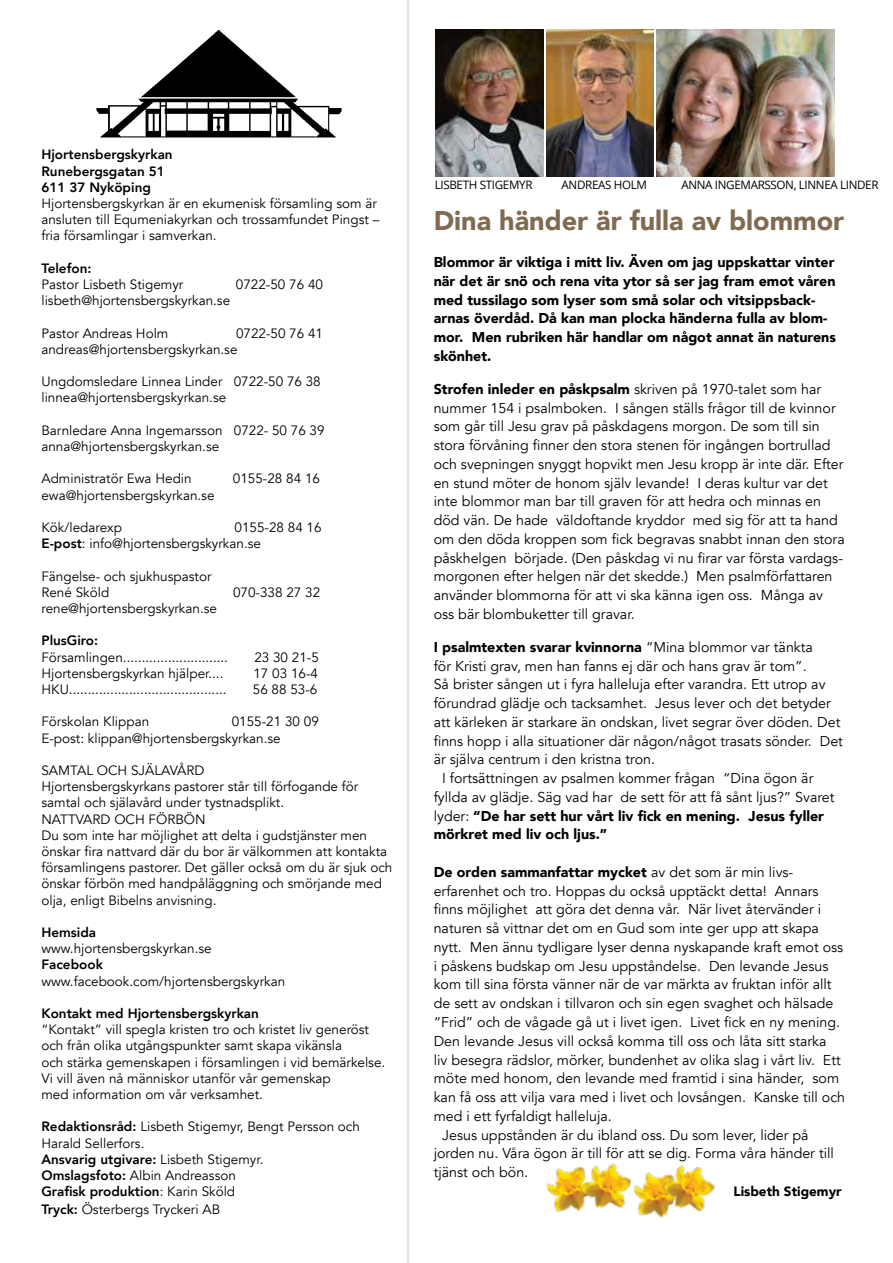
<style>
.page{position:relative;width:893px;height:1263px;background:#fff}
.page>*{position:absolute;margin:0;border:0;box-sizing:border-box;transform-origin:0 0}
.t1{font:900 27px "Avenir";color:#806a50}
.t2{font:14.25px/18.8px "Avenir";color:#000}
.t3{font:900 14.25px/18.8px "Avenir";color:#000}
.t4{font:13.5px/16.2px "Avenir";color:#000}
.t5{font:800 13.5px/16.2px "Avenir";color:#000}
.t6{font:900 13.5px "Avenir";color:#000}
.t7{font:11.7px "Open Sans";letter-spacing:-.03em;color:#000}
.s1{font-weight:800}
.s2{font-weight:900}
.s3{font-weight:400}
</style>
<div class="page">
<hr style="left:892px;top:662px;width:1px;height:601px;background:#e4b82d">
<img style="left:435px;top:30px;width:109px;height:146px">
<img style="left:546px;top:30px;width:107px;height:146px">
<img style="left:656px;top:30px;width:178px;height:147px">
<hr style="left:407px;top:0;width:2px;height:1263px;background:#806a50">
<img style="left:96px;top:30px;width:246px;height:108px">
<img style="left:634px;top:1172px;width:17px;height:44px">
<img style="left:651px;top:1165px;width:65px;height:53px">
<img style="left:546px;top:1168px;width:24px;height:44px">
<img style="left:570px;top:1163px;width:64px;height:48px">
<p class="t5" style="left:41px;top:147px;width:133px">Hjortensbergskyrkan<br>Runebergsgatan 51<br>611 37 Nyköping</p>
<p class="t4" style="left:41px;top:195px;width:339px">Hjortensbergskyrkan är en ekumenisk församling som är ansluten till Equmeniakyrkan och trossamfundet Pingst – fria församlingar i samverkan.</p>
<p class="t5" style="left:41px;top:260px;width:51px">Telefon:</p>
<p class="t4" style="left:41px;top:276px;width:143px">Pastor Lisbeth Stigemyr</p>
<p class="t4" style="left:236px;top:276px;width:89px">0722-50 76 40</p>
<p class="t4" style="left:41px;top:293px;width:190px">lisbeth@hjortensbergskyrkan.se</p>
<p class="t4" style="left:41px;top:325px;width:128px">Pastor Andreas Holm</p>
<p class="t4" style="left:41px;top:325px;width:283px;text-indent:195px">0722-50 76 41 andreas@hjortensbergskyrkan.se</p>
<p class="t4" style="left:41px;top:374px;width:281px">Ungdomsledare Linnea Linder 0722-50 76 38 linnea@hjortensbergskyrkan.se</p>
<p class="t4" style="left:41px;top:422px;width:285px">Barnledare Anna Ingemarsson 0722- 50 76 39 anna@hjortensbergskyrkan.se</p>
<p class="t4" style="left:41px;top:471px;width:152px">Administratör Ewa Hedin</p>
<p class="t4" style="left:233px;top:471px;width:89px">0155-28 84 16</p>
<p class="t4" style="left:41px;top:487px;width:175px">ewa@hjortensbergskyrkan.se</p>
<p class="t4" style="left:41px;top:519px;width:82px">Kök/ledarexp</p>
<p class="t4" style="left:41px;top:519px;width:282px;text-indent:193px">0155-28 84 16<br><span class="s1">E-post</span>: info@hjortensbergskyrkan.se</p>
<p class="t4" style="left:41px;top:568px;width:172px">Fängelse- och sjukhuspastor<br>René Sköld</p>
<p class="t4" style="left:233px;top:584px;width:89px">070-338 27 32</p>
<p class="t4" style="left:41px;top:600px;width:177px">rene@hjortensbergskyrkan.se</p>
<p class="t5" style="left:41px;top:633px;width:58px">PlusGiro:</p>
<p class="t4" style="left:41px;top:649px;width:188px">Församlingen............................</p>
<p class="t4" style="left:254px;top:649px;width:66px">23 30 21-5</p>
<p class="t4" style="left:41px;top:665px;width:183px">Hjortensbergskyrkan hjälper....</p>
<p class="t4" style="left:253px;top:665px;width:66px">17 03 16-4</p>
<p class="t4" style="left:41px;top:681px;width:187px">HKU..........................................</p>
<p class="t4" style="left:253px;top:681px;width:66px">56 88 53-6</p>
<p class="t4" style="left:41px;top:714px;width:109px">Förskolan Klippan</p>
<p class="t4" style="left:41px;top:714px;width:279px;text-indent:190px">0155-21 30 09<br>E-post: klippan@hjortensbergskyrkan.se</p>
<p class="t4" style="left:41px;top:762px;width:353px">SAMTAL OCH SJÄLAVÅRD<br>Hjortensbergskyrkans pastorer står till förfogande för samtal och själavård under tystnadsplikt.<br>NATTVARD OCH FÖRBÖN<br>Du som inte har möjlighet att delta i gudstjänster men önskar fira nattvard där du bor är välkommen att kontakta församlingens pastorer. Det gäller också om du är sjuk och önskar förbön med handpåläggning och smörjande med olja, enligt Bibelns anvisning.</p>
<p class="t5" style="left:41px;top:924px;width:56px">Hemsida</p>
<p class="t4" style="left:41px;top:941px;width:172px">www.hjortensbergskyrkan.se</p>
<p class="t5" style="left:41px;top:957px;width:63px">Facebook</p>
<p class="t4" style="left:41px;top:973px;width:245px">www.facebook.com/hjortensbergskyrkan</p>
<p class="t5" style="left:41px;top:1005px;width:219px">Kontakt med Hjortensbergskyrkan</p>
<p class="t4" style="left:41px;top:1022px;width:345px">“Kontakt” vill spegla kristen tro och kristet liv generöst och från olika utgångspunkter samt skapa vikänsla<br>och stärka gemenskapen i församlingen i vid bemärkelse.<br>Vi vill även nå människor utanför vår gemenskap<br>med information om vår verksamhet.</p>
<p class="t4" style="left:41px;top:1119px;width:320px"><span class="s1">Redaktionsråd:</span> Lisbeth Stigemyr, Bengt Persson och Harald Sellerfors.<br><span class="s1">Ansvarig utgivare:</span> Lisbeth Stigemyr.<br><span class="s1">Omslagsfoto:</span> Albin Andreasson<br><span class="s1">Grafisk produktion</span>: Karin Sköld</p>
<p class="t4" style="left:41px;top:1202px;width:180px"><span class="s1">Tryck:</span> Österbergs Tryckeri AB</p>
<p class="t7" style="left:435px;top:177px;width:99px">LISBETH STIGEMYR</p>
<p class="t7" style="left:562px;top:177px;width:87px">ANDREAS HOLM</p>
<p class="t7" style="left:681px;top:177px;width:199px">ANNA INGEMARSSON, LINNEA LINDER</p>
<h1 class="t1" style="left:434px;top:198px;width:412px">Dina händer är fulla av blommor</h1>
<p class="t3" style="left:434px;top:252px;width:404px">Blommor är viktiga i mitt liv. Även om jag uppskattar vinter när det är snö och rena vita ytor så ser jag fram emot våren med tussilago som lyser som små solar och vitsippsback&shy;arnas överdåd. Då kan man plocka händerna fulla av blom&shy;mor. Men rubriken här handlar om något annat än naturens skönhet.</p>
<p class="t2" style="left:434px;top:380px;width:412px"><span class="s2">Strofen inleder en påskpsalm</span> skriven på 1970-talet som har nummer 154 i psalmboken. I sången ställs frågor till de kvinnor som går till Jesu grav på påskdagens morgon. De som till sin stora förvåning finner den stora stenen för ingången bortrullad och svepningen snyggt hopvikt men Jesu kropp är inte där. Efter en stund möter de honom själv levande! I deras kultur var det inte blommor man bar till graven för att hedra och minnas en död vän. De hade väldoftande kryddor med sig för att ta hand om den döda kroppen som fick begravas snabbt innan den stora påskhelgen började. (Den påskdag vi nu firar var första vardags&shy;morgonen efter helgen när det skedde.) Men psalmförfattaren använder blommorna för att vi ska känna igen oss. Många av oss bär blombuketter till gravar.</p>
<p class="t3" style="left:434px;top:637px;width:381px">I psalmtexten svarar kvinnorna <span class="s3">“Mina blommor var tänkta</span></p>
<p class="t2" style="left:434px;top:657px;width:374px">för Kristi grav, men han fanns ej där och hans grav är tom”.</p>
<p class="t2" style="left:434px;top:675px;width:393px">Så brister sången ut i fyra halleluja efter varandra. Ett utrop av</p>
<p class="t2" style="left:434px;top:694px;width:399px">förundrad glädje och tacksamhet. Jesus lever och det betyder</p>
<p class="t2" style="left:434px;top:713px;width:408px">att kärleken är starkare än ondskan, livet segrar över döden. Det</p>
<p class="t2" style="left:434px;top:732px;width:411px">finns hopp i alla situationer där någon/något trasats sönder. Det</p>
<p class="t2" style="left:434px;top:750px;width:223px">är själva centrum i den kristna tron.</p>
<p class="t2" style="left:442px;top:769px;width:373px">I fortsättningen av psalmen kommer frågan “Dina ögon är</p>
<p class="t2" style="left:434px;top:788px;width:402px">fyllda av glädje. Säg vad har de sett för att få sånt ljus?” Svaret</p>
<p class="t3" style="left:434px;top:806px;width:392px"><span class="s3">lyder:</span> “De har sett hur vårt liv fick en mening. Jesus fyller</p>
<p class="t3" style="left:434px;top:825px;width:175px">mörkret med liv och ljus.”</p>
<p class="t3" style="left:434px;top:862px;width:361px">De orden sammanfattar mycket <span class="s3">av det som är min livs-</span></p>
<p class="t2" style="left:434px;top:882px;width:386px">erfarenhet och tro. Hoppas du också upptäckt detta! Annars</p>
<p class="t2" style="left:434px;top:900px;width:389px">finns möjlighet att göra det denna vår. När livet återvänder i</p>
<p class="t2" style="left:434px;top:919px;width:387px">naturen så vittnar det om en Gud som inte ger upp att skapa</p>
<p class="t2" style="left:434px;top:938px;width:411px">nytt. Men ännu tydligare lyser denna nyskapande kraft emot oss</p>
<p class="t2" style="left:434px;top:957px;width:396px">i påskens budskap om Jesu uppståndelse. Den levande Jesus</p>
<p class="t2" style="left:434px;top:975px;width:399px">kom till sina första vänner när de var märkta av fruktan inför allt</p>
<p class="t2" style="left:434px;top:994px;width:401px">de sett av ondskan i tillvaron och sin egen svaghet och hälsade</p>
<p class="t2" style="left:434px;top:1013px;width:408px">“Frid” och de vågade gå ut i livet igen. Livet fick en ny mening.</p>
<p class="t2" style="left:434px;top:1032px;width:394px">Den levande Jesus vill också komma till oss och låta sitt starka</p>
<p class="t2" style="left:434px;top:1050px;width:409px">liv besegra rädslor, mörker, bundenhet av olika slag i vårt liv. Ett</p>
<p class="t2" style="left:434px;top:1069px;width:407px">möte med honom, den levande med framtid i sina händer, som</p>
<p class="t2" style="left:434px;top:1088px;width:413px">kan få oss att vilja vara med i livet och lovsången. Kanske till och</p>
<p class="t2" style="left:434px;top:1107px;width:180px">med i ett fyrfaldigt halleluja.</p>
<p class="t2" style="left:442px;top:1125px;width:368px">Jesus uppstånden är du ibland oss. Du som lever, lider på</p>
<p class="t2" style="left:434px;top:1144px;width:402px">jorden nu. Våra ögon är till för att se dig. Forma våra händer till</p>
<p class="t2" style="left:434px;top:1163px;width:96px">tjänst och bön.</p>
<p class="t6" style="left:733px;top:1179px;width:110px">Lisbeth Stigemyr</p>
</div>
